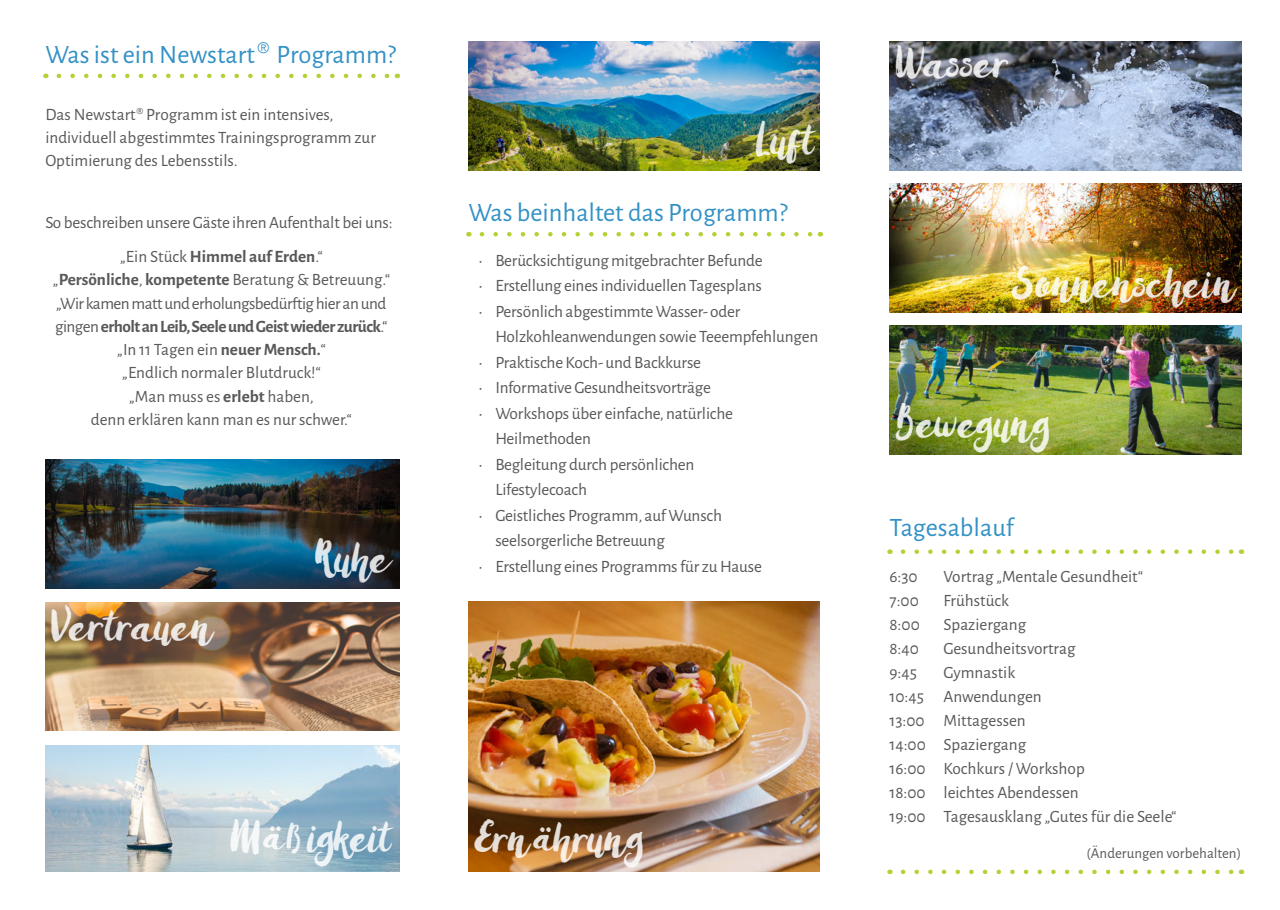
<style>
.page{position:relative;width:1280px;height:910px;background:#fff}
.page>*{position:absolute;margin:0;border:0;box-sizing:border-box;transform-origin:0 0}
.t1{font:45px "Amulhed Update 2016";letter-spacing:-.015em;color:#fff}
.t2{font:45px "Amulhed Update 2016";letter-spacing:.025em;color:#fff}
.t3{font:26.55px "Alegreya Sans";color:#3391c5}
.t4{font:17.25px/23.2px "Alegreya Sans";letter-spacing:-.01em;color:#58595b}
.t5{font:15px "Alegreya Sans";color:#58595b}
.s1{font-weight:700}
</style>
<div class="page">
<img style="left:45px;top:745px;width:354px;height:127px">
<img style="left:45px;top:459px;width:354px;height:129px">
<img style="left:45px;top:603px;width:354px;height:127px">
<img style="left:889px;top:183px;width:352px;height:129px">
<img style="left:889px;top:325px;width:352px;height:130px">
<img style="left:889px;top:42px;width:352px;height:128px">
<img style="left:468px;top:42px;width:352px;height:128px">
<svg style="left:59px;top:74px;width:331px;height:4px"></svg>
<svg style="left:482px;top:232px;width:331px;height:4px"></svg>
<svg style="left:903px;top:549px;width:331px;height:5px"></svg>
<img style="left:468px;top:601px;width:352px;height:271px">
<svg style="left:903px;top:870px;width:331px;height:4px"></svg>
<h2 class="t3" style="left:45px;top:37px;width:352px">Was ist ein Newstart <sup>®</sup> Programm?</h2>
<p class="t4" style="left:45px;top:102px;width:332px">Das Newstart® Programm ist ein intensives, individuell abgestimmtes Trainingsprogramm zur<br>Optimierung des Lebensstils.</p>
<p class="t4" style="left:45px;top:205px;width:349px;line-height:33.8px;text-align:center">So beschreiben unsere Gäste ihren Aufenthalt bei uns: „Ein Stück <span class="s1">Himmel auf Erden</span>.“</p>
<p class="t4" style="left:52px;top:267px;width:339px;text-align:center">„<span class="s1">Persönliche</span>, <span class="s1">kompetente</span> Beratung &amp; Betreuung.“ „Wir kamen matt und erholungsbedürftig hier an und gingen <span class="s1">erholt an Leib, Seele und Geist wieder zurück</span>.“ „In 11 Tagen ein <span class="s1">neuer Mensch.</span>“<br>„Endlich normaler Blutdruck!“<br>„Man muss es <span class="s1">erlebt</span> haben,<br>denn erklären kann man es nur schwer.“</p>
<h1 class="t1" style="left:52px;top:601px;width:164px">Vertrauen</h1>
<h1 class="t1" style="left:315px;top:532px;width:78px">Ruhe</h1>
<h1 class="t1" style="left:230px;top:812px;width:163px">Mäßigkeit</h1>
<h1 class="t1" style="left:756px;top:115px;width:60px">Luft</h1>
<h2 class="t3" style="left:468px;top:194px;width:321px">Was beinhaltet das Programm?</h2>
<p class="t4" style="left:478px;top:248px;width:286px">• Berücksichtigung mitgebrachter Befunde</p>
<p class="t4" style="left:478px;top:273px;width:285px">• Erstellung eines individuellen Tagesplans</p>
<p class="t4" style="left:495px;top:298px;width:324px;line-height:25.5px;text-indent:-17px">• Persönlich abgestimmte Wasser- oder<br>Holzkohleanwendungen sowie Teeempfehlungen</p>
<p class="t4" style="left:478px;top:350px;width:224px">• Praktische Koch- und Backkurse</p>
<p class="t4" style="left:478px;top:375px;width:234px">• Informative Gesundheitsvorträge</p>
<p class="t4" style="left:495px;top:400px;width:239px;line-height:25.5px;text-indent:-17px">• Workshops über einfache, natürliche<br>Heilmethoden</p>
<p class="t4" style="left:495px;top:451px;width:200px;line-height:25.5px;text-indent:-17px">• Begleitung durch persönlichen<br>Lifestylecoach</p>
<p class="t4" style="left:495px;top:502px;width:228px;line-height:25.5px;text-indent:-17px">• Geistliches Programm, auf Wunsch seelsorgerliche Betreuung</p>
<p class="t4" style="left:478px;top:554px;width:285px">• Erstellung eines Programms für zu Hause</p>
<h1 class="t1" style="left:474px;top:813px;width:170px">Ernährung</h1>
<h1 class="t1" style="left:896px;top:38px;width:115px">Wasser</h1>
<h1 class="t1" style="left:1012px;top:258px;width:226px">Sonnenschein</h1>
<h1 class="t2" style="left:896px;top:398px;width:155px">Bewegung</h1>
<h2 class="t3" style="left:889px;top:509px;width:126px">Tagesablauf</h2>
<p class="t4" style="left:889px;top:564px;width:30px">6:30</p>
<p class="t4" style="left:943px;top:564px;width:201px">Vortrag „Mentale Gesundheit“</p>
<p class="t4" style="left:889px;top:588px;width:31px">7:00</p>
<p class="t4" style="left:943px;top:588px;width:67px">Frühstück</p>
<p class="t4" style="left:889px;top:612px;width:32px">8:00</p>
<p class="t4" style="left:943px;top:612px;width:84px">Spaziergang</p>
<p class="t4" style="left:889px;top:636px;width:31px">8:40</p>
<p class="t4" style="left:943px;top:636px;width:133px">Gesundheitsvortrag</p>
<p class="t4" style="left:889px;top:660px;width:29px">9:45</p>
<p class="t4" style="left:889px;top:660px;width:289px;line-height:24px;text-indent:54px">Gymnastik<br>10:45 Anwendungen<br>13:00 Mittagessen<br>14:00 Spaziergang<br>16:00 Kochkurs / Workshop<br>18:00 leichtes Abendessen<br>19:00 Tagesausklang „Gutes für die Seele“</p>
<p class="t5" style="left:1087px;top:843px;width:156px">(Änderungen vorbehalten)</p>
</div>
